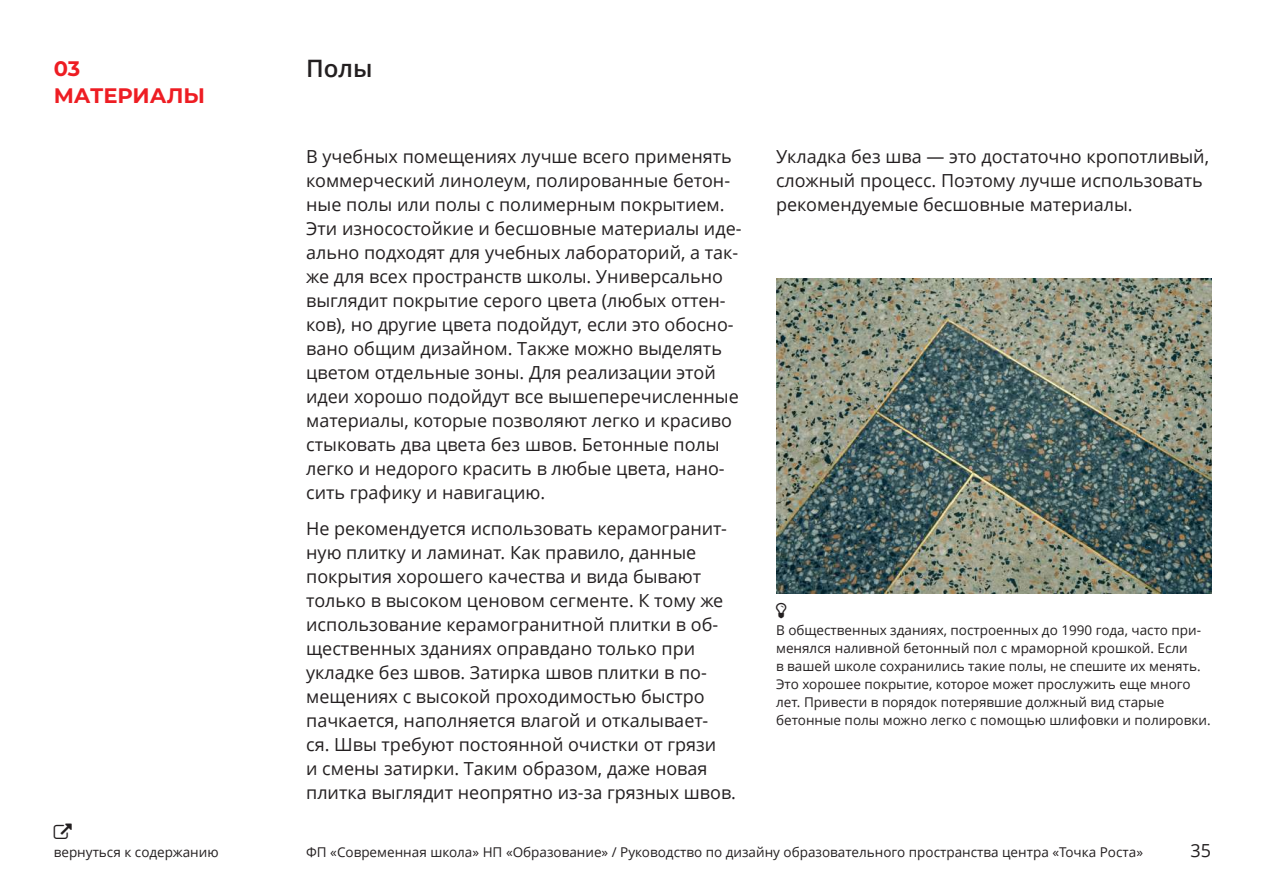
<style>
.page{position:relative;width:1263px;height:893px;background:#fff}
.page>*{position:absolute;margin:0;border:0;box-sizing:border-box;transform-origin:0 0}
.t1{font:600 24px "Open Sans";color:#231f20}
.t2{font:700 21px/27px "Montserrat";color:#ee1d23}
.t3{font:18px/24px "Open Sans";color:#231f20}
.t4{font:13.5px/18px "Open Sans";color:#231f20}
</style>
<div class="page">
<img style="left:776px;top:279px;width:436px;height:314px">
<p class="t2" style="left:54px;top:54px;width:153px">03<br>МАТЕРИАЛЫ</p>
<h1 class="t1" style="left:306px;top:51px;width:68px">Полы</h1>
<p class="t3" style="left:306px;top:144px;width:437px">В учебных помещениях лучше всего применять коммерческий линолеум, полированные бетон&shy;ные полы или полы с полимерным покрытием.<br>Эти износостойкие и бесшовные материалы иде&shy;ально подходят для учебных лабораторий, а так&shy;же для всех пространств школы. Универсально выглядит покрытие серого цвета (любых оттен&shy;ков), но другие цвета подойдут, если это обосно&shy;вано общим дизайном. Также можно выделять цветом отдельные зоны. Для реализации этой идеи хорошо подойдут все вышеперечисленные материалы, которые позволяют легко и красиво стыковать два цвета без швов. Бетонные полы легко и недорого красить в любые цвета, нано&shy;сить графику и навигацию.</p>
<p class="t3" style="left:306px;top:516px;width:431px">Не рекомендуется использовать керамогранит&shy;ную плитку и ламинат. Как правило, данные покрытия хорошего качества и вида бывают только в высоком ценовом сегменте. К тому же использование керамогранитной плитки в об&shy;щественных зданиях оправдано только при укладке без швов. Затирка швов плитки в по&shy;мещениях с высокой проходимостью быстро пачкается, наполняется влагой и откалывает&shy;ся. Швы требуют постоянной очистки от грязи<br>и смены затирки. Таким образом, даже новая плитка выглядит неопрятно из-за грязных швов.</p>
<p class="t3" style="left:776px;top:144px;width:434px">Укладка без шва — это достаточно кропотливый, сложный процесс. Поэтому лучше использовать рекомендуемые бесшовные материалы.</p>
<p class="t4" style="left:776px;top:621px;width:436px">В общественных зданиях, построенных до 1990 года, часто при&shy;менялся наливной бетонный пол с мраморной крошкой. Если<br>в вашей школе сохранились такие полы, не спешите их менять.<br>Это хорошее покрытие, которое может прослужить еще много лет. Привести в порядок потерявшие должный вид старые бетонные полы можно легко с помощью шлифовки и полировки.</p>
<p class="t4" style="left:54px;top:842px;width:166px">вернуться к содержанию</p>
<p class="t4" style="left:306px;top:842px;width:838px">ФП «Современная школа» НП «Образование» / Руководство по дизайну образовательного пространства центра «Точка Роста»</p>
<p class="t3" style="left:1190px;top:838px;width:22px">35</p>
</div>
